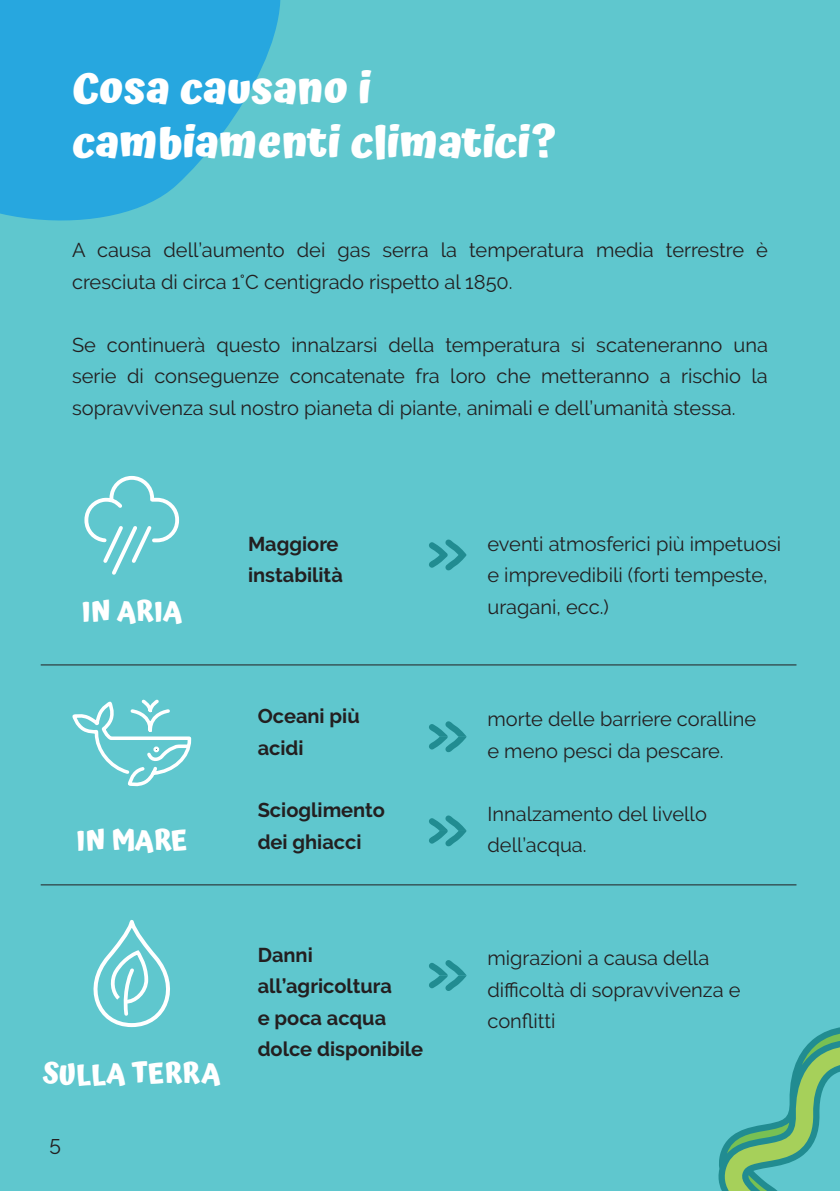
<style>
.page{position:relative;width:840px;height:1191px;background:#fff}
.page>*{position:absolute;margin:0;border:0;box-sizing:border-box;transform-origin:0 0}
.Titoli{font:700 44px "Atma";color:#fff}
.titoletto{font:700 28px "Atma";color:#fff}
.t1{font:21px "Raleway";color:#231f20}
.testo_11pt_regular{font:20px/31.4px "Raleway";color:#231f20}
.testo_11pt_regular-2{font:700 20px/31.4px "Raleway";color:#231f20}
</style>
<div class="page">
<div style="left:0;top:0;width:839px;height:1191px;background:#5fc7ce"></div>
<svg style="left:0;top:0;width:281px;height:221px;fill:#27a7df"></svg>
<svg style="left:72px;top:699px;width:120px;height:88px"></svg>
<svg style="left:77px;top:885px;width:103px;height:143px"></svg>
<svg style="left:84px;top:476px;width:95px;height:99px"></svg>
<svg style="left:718px;top:1027px;width:121px;height:164px"></svg>
<svg style="left:429px;top:539px;width:37px;height:32px"></svg>
<svg style="left:429px;top:721px;width:37px;height:31px"></svg>
<svg style="left:429px;top:815px;width:37px;height:31px"></svg>
<svg style="left:429px;top:960px;width:37px;height:31px"></svg>
<hr style="left:41px;top:664px;width:755px;height:1px;background:#231f20">
<hr style="left:41px;top:884px;width:755px;height:1px;background:#231f20">
<p class="Titoli" style="left:72px;top:63px;width:300px">Cosa causano i</p>
<p class="Titoli" style="left:72px;top:117px;width:485px">cambiamenti climatici?</p>
<p class="testo_11pt_regular" style="left:72px;top:235px;width:697px">A causa dell’aumento dei gas serra la temperatura media terrestre è cresciuta di circa 1°C centigrado rispetto al 1850.</p>
<p class="testo_11pt_regular" style="left:72px;top:329px;width:697px;text-align:justify">Se continuerà questo innalzarsi della temperatura si scateneranno una serie di conseguenze concatenate fra loro che metteranno a rischio la sopravvivenza sul nostro pianeta di piante, animali e dell’umanità stessa.</p>
<p class="titoletto" style="left:82px;top:595px;width:102px">IN ARIA</p>
<p class="titoletto" style="left:76px;top:823px;width:113px">IN MARE</p>
<p class="testo_11pt_regular-2" style="left:248px;top:528px;width:96px">Maggiore instabilità</p>
<p class="testo_11pt_regular" style="left:487px;top:528px;width:295px">eventi atmosferici più impetuosi e imprevedibili (forti tempeste,</p>
<p class="testo_11pt_regular" style="left:487px;top:591px;width:123px">uragani, ecc.)</p>
<p class="testo_11pt_regular-2" style="left:257px;top:700px;width:103px">Oceani più acidi</p>
<p class="testo_11pt_regular-2" style="left:257px;top:794px;width:128px">Scioglimento</p>
<p class="testo_11pt_regular-2" style="left:257px;top:826px;width:105px">dei ghiacci</p>
<p class="testo_11pt_regular" style="left:487px;top:703px;width:270px">morte delle barriere coralline</p>
<p class="testo_11pt_regular" style="left:487px;top:735px;width:238px">e meno pesci da pescare.</p>
<p class="testo_11pt_regular" style="left:487px;top:798px;width:221px">Innalzamento del livello dell’acqua.</p>
<p class="titoletto" style="left:43px;top:1057px;width:179px">SULLA TERRA</p>
<p class="t1" style="left:50px;top:1131px;width:13px">5</p>
<p class="testo_11pt_regular-2" style="left:257px;top:939px;width:167px">Danni all’agricoltura<br>e poca acqua dolce disponibile</p>
<p class="testo_11pt_regular" style="left:487px;top:942px;width:254px">migrazioni a causa della difficoltà di sopravvivenza e conflitti</p>
</div>
